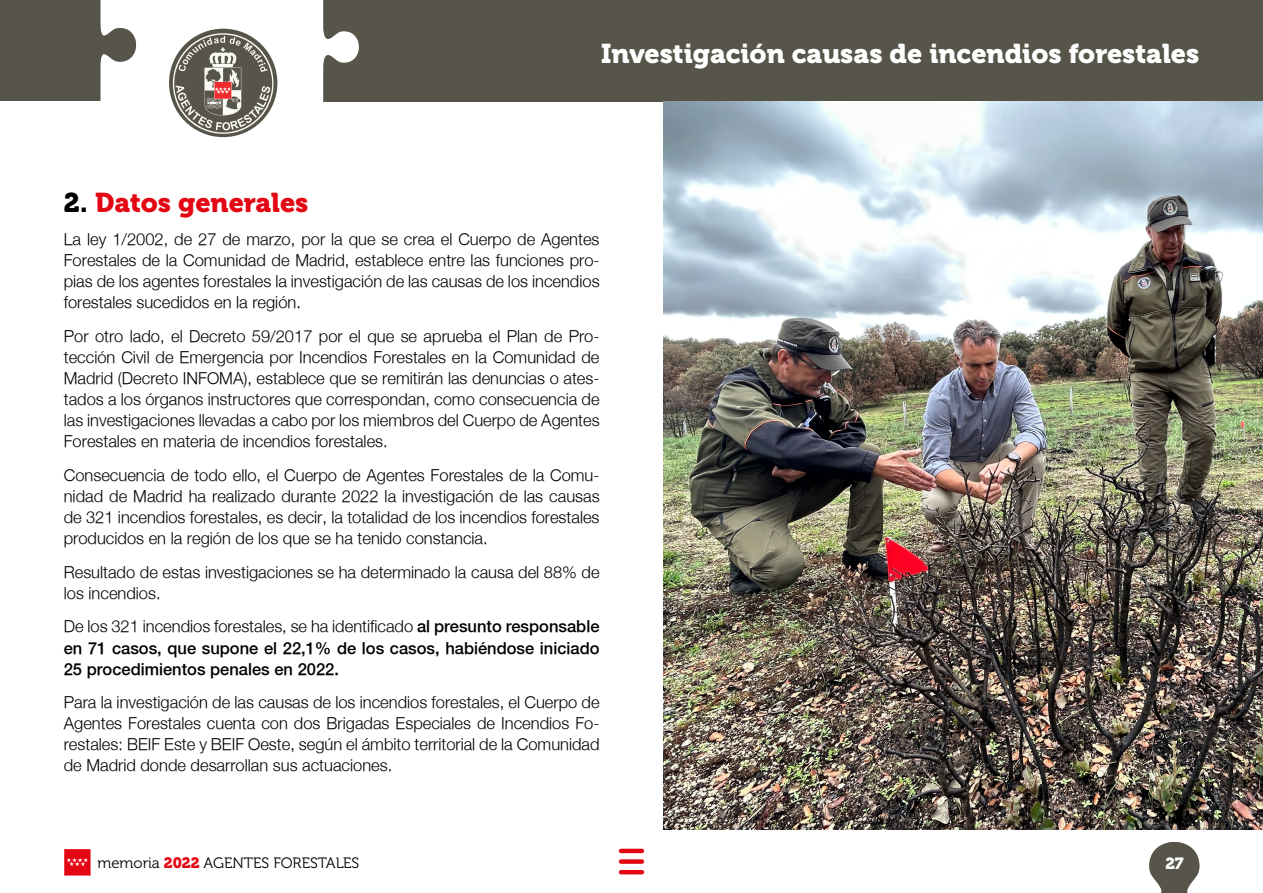
<style>
.page{position:relative;width:1263px;height:893px;background:#fff}
.page>*{position:absolute;margin:0;border:0;box-sizing:border-box;transform-origin:0 0}
.t1{font:33px "Museo 900";color:#fff}
.t2{font:27px "Museo 900";color:#fff}
.t3{font:27px "Museo 900";color:#e30613}
.t4{font:300 16.5px/21px "Helvetica Neue";color:#000;text-align:justify}
.t5{font:500 16.5px/21px "Helvetica Neue";color:#000;text-align:justify}
.t6{font:16.05px "Museo 900";color:#fff}
.t7{font:15px "Museo 300";color:#000}
.s1{color:#000}
.s2{font-weight:300}
.s3{font-family:"Museo 900";color:#e30613}
</style>
<div class="page">
<svg style="left:0;top:0;width:137px;height:101px"></svg>
<svg style="left:1149px;top:842px;width:51px;height:51px"></svg>
<svg style="left:64px;top:849px;width:27px;height:27px"></svg>
<div style="left:311px;top:0;width:952px;height:101px;background:#57554a"></div>
<hr style="left:621px;top:849px;width:21px;height:4px;background:#e30613">
<div style="left:621px;top:859px;width:21px;height:5px;background:#e30613"></div>
<hr style="left:621px;top:870px;width:21px;height:4px;background:#e30613">
<svg style="left:173px;top:0;width:190px;height:138px"></svg>
<img style="left:663px;top:101px;width:600px;height:728px">
<h1 class="t1" style="left:797px;top:32px;width:404px">Datos, información 2022</h1>
<h2 class="t2" style="left:601px;top:38px;width:600px">Investigación causas de incendios forestales</h2>
<h2 class="t3" style="left:64px;top:187px;width:246px"><span class="s1">2.</span> Datos generales</h2>
<p class="t4" style="left:64px;top:229px;width:537px">La ley 1/2002, de 27 de marzo, por la que se crea el Cuerpo de Agentes Forestales de la Comunidad de Madrid, establece entre las funciones pro&shy;pias de los agentes forestales la investigación de las causas de los incendios forestales sucedidos en la región.</p>
<p class="t4" style="left:64px;top:325px;width:537px">Por otro lado, el Decreto 59/2017 por el que se aprueba el Plan de Pro&shy;tección Civil de Emergencia por Incendios Forestales en la Comunidad de Madrid (Decreto INFOMA), establece que se remitirán las denuncias o ates&shy;tados a los órganos instructores que correspondan, como consecuencia de las investigaciones llevadas a cabo por los miembros del Cuerpo de Agentes Forestales en materia de incendios forestales.</p>
<p class="t4" style="left:64px;top:464px;width:537px">Consecuencia de todo ello, el Cuerpo de Agentes Forestales de la Comu&shy;nidad de Madrid ha realizado durante 2022 la investigación de las causas de 321 incendios forestales, es decir, la totalidad de los incendios forestales producidos en la región de los que se ha tenido constancia.</p>
<p class="t4" style="left:64px;top:561px;width:537px">Resultado de estas investigaciones se ha determinado la causa del 88% de los incendios.</p>
<p class="t5" style="left:64px;top:616px;width:537px"><span class="s2">De los 321 incendios forestales, se ha identificado</span> al presunto responsable en 71 casos, que supone el 22,1% de los casos, habiéndose iniciado 25 procedimientos penales en 2022.</p>
<p class="t4" style="left:64px;top:691px;width:537px">Para la investigación de las causas de los incendios forestales, el Cuerpo de Agentes Forestales cuenta con dos Brigadas Especiales de Incendios Fo&shy;restales: BEIF Este y BEIF Oeste, según el ámbito territorial de la Comunidad de Madrid donde desarrollan sus actuaciones.</p>
<p class="t7" style="left:97px;top:854px;width:263px">memoria <span class="s3">2022</span> AGENTES FORESTALES</p>
<p class="t6" style="left:1165px;top:854px;width:20px">27</p>
</div>
